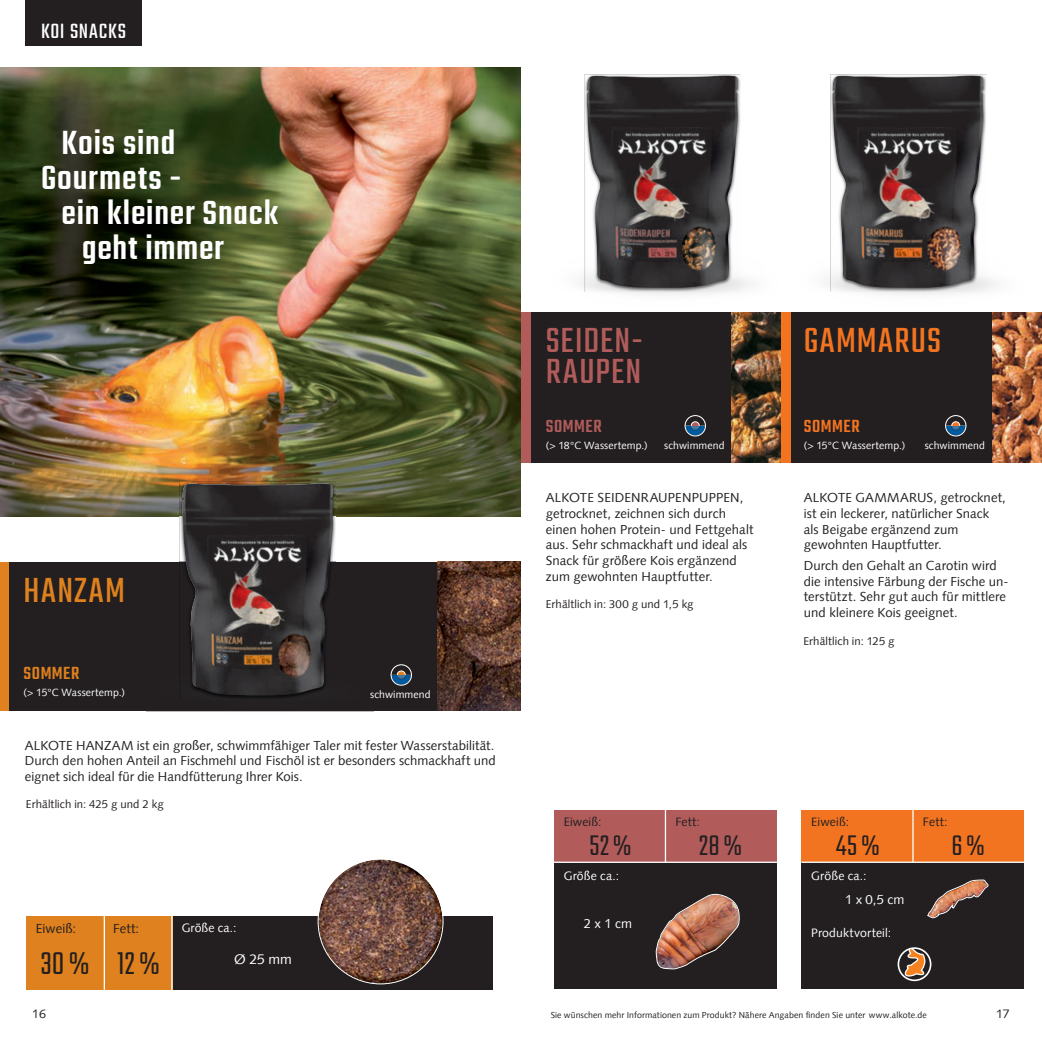
<style>
.page{position:relative;width:1042px;height:1042px;background:#fff}
.page>*{position:absolute;margin:0;border:0;box-sizing:border-box;transform-origin:0 0}
.t1{font:38.5px "Teko";letter-spacing:.03em;color:#b15c5a}
.t2{font:38.5px "Teko";letter-spacing:.035em;color:#f37420}
.t3{font:38.5px "Teko";letter-spacing:.04em;color:#de811e}
.t4{font:500 36.75px "Teko";letter-spacing:.02em;color:#fff}
.t5{font:300 35px "Teko";color:#231f20}
.t6{font:300 31.5px "Teko";color:#231f20}
.t7{font:22.75px "Teko";letter-spacing:.035em;color:#fff}
.t8{font:500 19.25px "Teko";letter-spacing:.025em;color:#de811e}
.t9{font:500 19.25px "Teko";letter-spacing:.025em;color:#f37420}
.t10{font:500 19.25px "Teko";letter-spacing:.025em;color:#b15c5a}
.t11{font:14px "Syntax LT";color:#fff}
.t12{font:13.12px/15.8px "Syntax LT";letter-spacing:.01em;color:#231f20}
.t13{font:13.12px "Syntax LT";letter-spacing:.26em;color:#fff}
.t14{font:12.25px "Syntax LT";letter-spacing:.01em;color:#fff}
.t15{font:12.25px "Syntax LT";letter-spacing:.01em;color:#231f20}
.t16{font:11.38px "Syntax LT";letter-spacing:.01em;color:#231f20}
.t17{font:10.5px "Syntax LT";letter-spacing:.01em;color:#fff}
.t18{font:8.75px "Syntax LT";letter-spacing:.01em;color:#231f20}
</style>
<div class="page">
<img style="left:0;top:68px;width:521px;height:449px">
<div style="left:0;top:562px;width:521px;height:149px;background:#231f20"></div>
<img style="left:438px;top:562px;width:83px;height:149px">
<img style="left:180px;top:482px;width:156px;height:217px">
<img style="left:182px;top:483px;width:151px;height:212px">
<div style="left:0;top:562px;width:9px;height:149px;background:#de811e"></div>
<div style="left:26px;top:916px;width:466px;height:74px;background:#231f20"></div>
<div style="left:26px;top:916px;width:146px;height:74px;background:#de811e"></div>
<hr style="left:171px;top:916px;width:2px;height:74px;background:#fff">
<hr style="left:104px;top:916px;width:1px;height:74px;background:#fff">
<img style="left:318px;top:859px;width:124px;height:124px;border-radius:50%">
<div style="left:390px;top:664px;width:22px;height:22px;border:1px solid #fff;border-radius:50%"></div>
<svg style="left:392px;top:665px;width:19px;height:20px"></svg>
<div style="left:25px;top:0;width:116px;height:45px;background:#231f20"></div>
<div style="left:521px;top:312px;width:521px;height:151px;background:#231f20"></div>
<img style="left:992px;top:312px;width:50px;height:151px">
<img style="left:732px;top:312px;width:49px;height:151px">
<img style="left:830px;top:74px;width:156px;height:217px">
<img style="left:832px;top:75px;width:151px;height:213px">
<img style="left:584px;top:74px;width:156px;height:217px">
<img style="left:587px;top:75px;width:151px;height:213px">
<div style="left:781px;top:312px;width:10px;height:151px;background:#f37420"></div>
<div style="left:521px;top:312px;width:10px;height:151px;background:#b15c5a"></div>
<div style="left:802px;top:810px;width:222px;height:179px;background:#231f20"></div>
<div style="left:802px;top:810px;width:222px;height:52px;background:#f37420"></div>
<hr style="left:801px;top:861px;width:223px;height:2px;background:#fff">
<hr style="left:912px;top:810px;width:1px;height:52px;background:#fff">
<div style="left:897px;top:947px;width:34px;height:34px;border:2px solid #fff;border-radius:50%"></div>
<svg style="left:904px;top:947px;width:22px;height:30px"></svg>
<svg style="left:927px;top:879px;width:62px;height:39px"></svg>
<div style="left:945px;top:415px;width:21px;height:21px;border:1px solid #fff;border-radius:50%"></div>
<svg style="left:946px;top:416px;width:19px;height:19px"></svg>
<div style="left:554px;top:810px;width:222px;height:179px;background:#231f20"></div>
<div style="left:554px;top:810px;width:222px;height:52px;background:#b15c5a"></div>
<hr style="left:554px;top:861px;width:223px;height:2px;background:#fff">
<hr style="left:665px;top:810px;width:1px;height:52px;background:#fff">
<img style="left:655px;top:893px;width:85px;height:77px">
<div style="left:684px;top:415px;width:22px;height:21px;border:1px solid #fff;border-radius:50%"></div>
<svg style="left:685px;top:416px;width:20px;height:19px"></svg>
<h3 class="t7" style="left:41px;top:16px;width:86px">KOI SNACKS</h3>
<h2 class="t4" style="left:62px;top:119px;width:115px">Kois sind</h2>
<h2 class="t4" style="left:41px;top:154px;width:142px">Gourmets -</h2>
<h2 class="t4" style="left:62px;top:189px;width:218px">ein kleiner Snack</h2>
<h2 class="t4" style="left:82px;top:224px;width:143px">geht immer</h2>
<h1 class="t3" style="left:24px;top:565px;width:103px">HANZAM</h1>
<h3 class="t8" style="left:24px;top:661px;width:57px">SOMMER</h3>
<p class="t17" style="left:24px;top:688px;width:103px">(&gt; 15°C Wassertemp.)</p>
<p class="t17" style="left:370px;top:690px;width:62px">schwimmend</p>
<p class="t12" style="left:25px;top:738px;width:472px;text-align:justify">ALKOTE HANZAM ist ein großer, schwimmfähiger Taler mit fester Wasserstabilität.<br>Durch den hohen Anteil an Fischmehl und Fischöl ist er besonders schmackhaft und eignet sich ideal für die Handfütterung Ihrer Kois.</p>
<p class="t16" style="left:26px;top:799px;width:139px">Erhältlich in: 425 g und 2 kg</p>
<p class="t12" style="left:36px;top:921px;width:42px">Eiweiß:</p>
<p class="t12" style="left:113px;top:921px;width:28px">Fett:</p>
<p class="t14" style="left:182px;top:923px;width:56px">Größe ca.:</p>
<p class="t11" style="left:234px;top:953px;width:59px">Ø 25 mm</p>
<h3 class="t5" style="left:41px;top:941px;width:120px">30% 12%</h3>
<h1 class="t1" style="left:546px;top:315px;width:99px">SEIDEN-</h1>
<h1 class="t2" style="left:804px;top:315px;width:139px">GAMMARUS</h1>
<h1 class="t1" style="left:546px;top:346px;width:97px">RAUPEN</h1>
<h3 class="t10" style="left:546px;top:413px;width:57px">SOMMER</h3>
<p class="t17" style="left:546px;top:441px;width:103px">(&gt; 18°C Wassertemp.)</p>
<p class="t17" style="left:664px;top:441px;width:62px">schwimmend</p>
<h3 class="t9" style="left:804px;top:413px;width:57px">SOMMER</h3>
<p class="t17" style="left:804px;top:441px;width:103px">(&gt; 15°C Wassertemp.)</p>
<p class="t17" style="left:924px;top:441px;width:62px">schwimmend</p>
<p class="t12" style="left:546px;top:491px;width:209px">ALKOTE SEIDENRAUPENPUPPEN, getrocknet, zeichnen sich durch einen hohen Protein- und Fettgehalt aus. Sehr schmackhaft und ideal als<br>Snack für größere Kois ergänzend zum gewohnten Hauptfutter.</p>
<p class="t12" style="left:804px;top:491px;width:204px">ALKOTE GAMMARUS, getrocknet, ist ein leckerer, natürlicher Snack als Beigabe ergänzend zum gewohnten Hauptfutter.</p>
<p class="t12" style="left:804px;top:559px;width:206px">Durch den Gehalt an Carotin wird die intensive Färbung der Fische un&shy;terstützt. Sehr gut auch für mittlere und kleinere Kois geeignet.</p>
<p class="t16" style="left:546px;top:599px;width:149px">Erhältlich in: 300 g und 1,5 kg</p>
<p class="t16" style="left:803px;top:636px;width:93px">Erhältlich in: 125 g</p>
<p class="t15" style="left:564px;top:817px;width:39px">Eiweiß:</p>
<p class="t15" style="left:675px;top:817px;width:26px">Fett:</p>
<h3 class="t6" style="left:589px;top:824px;width:43px">52%</h3>
<h3 class="t6" style="left:699px;top:824px;width:44px">28%</h3>
<p class="t14" style="left:564px;top:871px;width:57px">Größe ca.:</p>
<p class="t13" style="left:584px;top:918px;width:50px">2x1cm</p>
<p class="t15" style="left:811px;top:817px;width:39px">Eiweiß:</p>
<p class="t15" style="left:923px;top:817px;width:26px">Fett:</p>
<h3 class="t6" style="left:836px;top:824px;width:45px">45%</h3>
<h3 class="t6" style="left:951px;top:824px;width:35px">6%</h3>
<p class="t14" style="left:811px;top:871px;width:57px">Größe ca.:</p>
<p class="t13" style="left:845px;top:894px;width:61px">1 x 0,5 cm</p>
<p class="t14" style="left:811px;top:927px;width:81px">Produktvorteil:</p>
<p class="t15" style="left:32px;top:1008px;width:15px">16</p>
<p class="t15" style="left:996px;top:1008px;width:15px">17</p>
<p class="t18" style="left:551px;top:1011px;width:378px">Sie wünschen mehr Informationen zum Produkt? Nähere Angaben finden Sie unter www.alkote.de</p>
</div>
